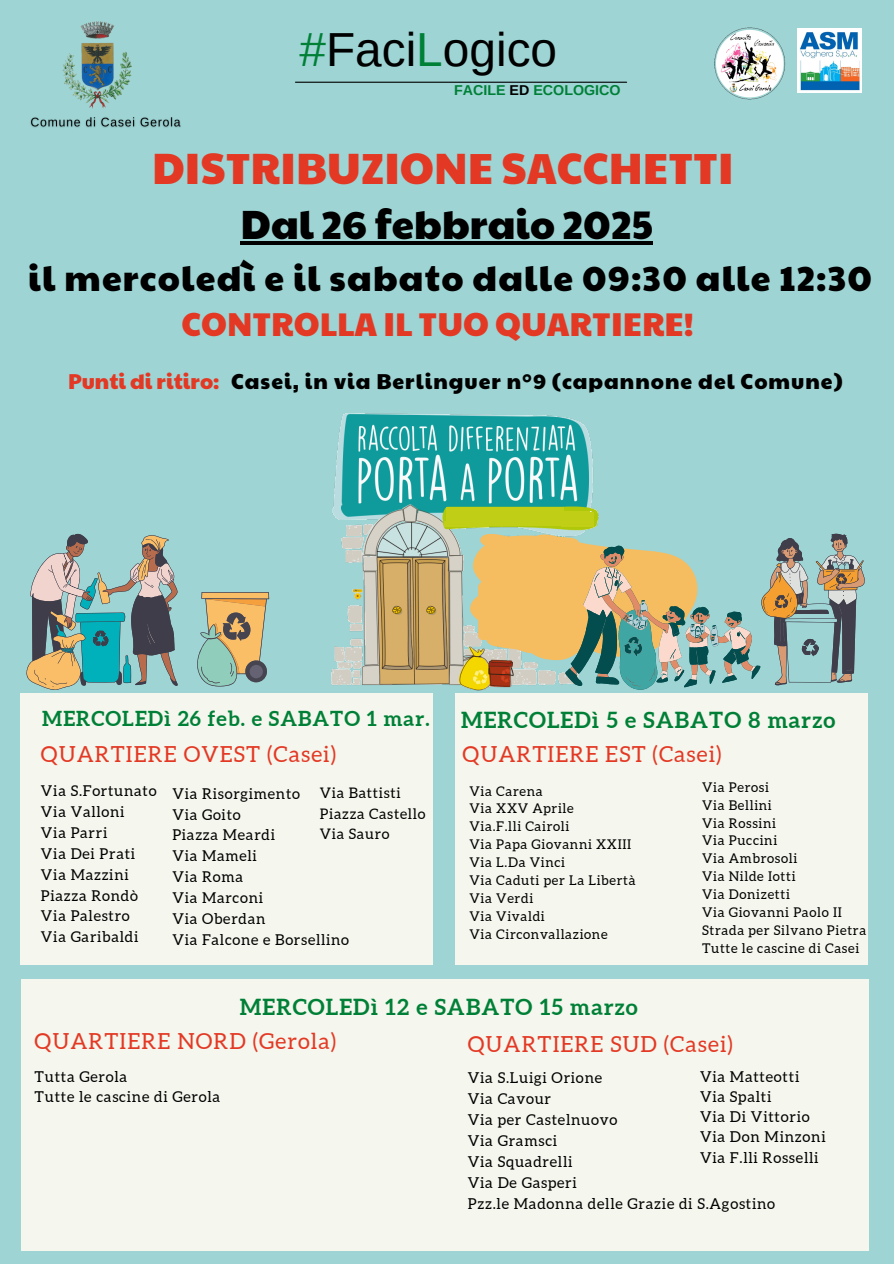
<style>
.page{position:relative;width:894px;height:1264px;background:#fff}
.page>*{position:absolute;margin:0;border:0;box-sizing:border-box;transform-origin:0 0}
.t1{font:47.7px "Arimo";color:#000}
.t2{font:42.9px "Paytone One";color:#e33924}
.t3{font:39.9px "Paytone One";color:#000}
.t4{font:35.4px "Paytone One";letter-spacing:.035em;color:#000}
.t5{font:32.4px "Paytone One";color:#e33924}
.t6{font:22.05px "Aleo";letter-spacing:.05em;color:#e33924}
.t7{font:700 22.05px "Aleo";letter-spacing:.05em;color:#008037}
.t8{font:21.15px "Paytone One";letter-spacing:.045em;color:#000}
.t9{font:21.15px "Paytone One";color:#e33924}
.t10{font:700 20.7px "Aleo";letter-spacing:.05em;color:#008037}
.t11{font:15px/21px "Aleo";letter-spacing:.05em;color:#000}
.t12{font:14.85px/20.9px "Aleo";letter-spacing:.05em;color:#000}
.t13{font:14.55px/20.4px "Aleo";letter-spacing:.05em;color:#000}
.t14{font:700 14.25px "Arimo";color:#008037}
.t15{font:13.35px "Aleo";letter-spacing:.05em;color:#000}
.s1{color:#008037}
.s2{color:#000}
</style>
<div class="page">
<div style="left:0;top:0;width:893px;height:1263px;background:#9ed4d4"></div>
<div style="left:21px;top:693px;width:412px;height:271px;background:#f5f6ed"></div>
<div style="left:455px;top:693px;width:412px;height:271px;background:#f5f6ed"></div>
<img style="left:331px;top:413px;width:262px;height:272px">
<div style="left:82px;top:979px;width:379px;height:271px;background:#f5f6ed"></div>
<div style="left:22px;top:979px;width:412px;height:271px;background:#f5f6ed"></div>
<div style="left:456px;top:979px;width:412px;height:271px;background:#f5f6ed"></div>
<svg style="left:457px;top:475px;width:188px;height:216px"></svg>
<hr style="left:295px;top:82px;width:331px;height:1px;background:#000">
<img style="left:63px;top:21px;width:68px;height:88px">
<svg style="left:197px;top:592px;width:72px;height:94px"></svg>
<div style="left:249px;top:665px;width:14px;height:13px;background:#646273;border-radius:50%"></div>
<svg style="left:26px;top:533px;width:152px;height:157px"></svg>
<div style="left:561px;top:511px;width:29px;height:15px;background:#c0ce16"></div>
<div style="left:446px;top:507px;width:39px;height:19px;background:#c0ce16"></div>
<div style="left:444px;top:521px;width:44px;height:6px;background:#c0ce16"></div>
<div style="left:485px;top:507px;width:39px;height:19px;background:#c0ce16"></div>
<div style="left:524px;top:507px;width:39px;height:19px;background:#c0ce16"></div>
<div style="left:575px;top:511px;width:18px;height:14px;background:#c0ce16"></div>
<svg style="left:461px;top:521px;width:403px;height:168px"></svg>
<hr style="left:240px;top:241px;width:413px;height:3px;background:#000">
<img style="left:30px;top:117px;width:151px;height:11px">
<img style="left:714px;top:27px;width:72px;height:73px">
<img style="left:797px;top:28px;width:64px;height:64px">
<p class="t1" style="left:299px;top:22px;width:259px"><span class="s1">#</span>Faci<span class="s1">L</span>ogico</p>
<p class="t14" style="left:454px;top:82px;width:168px">FACILE <span class="s2">ED</span> ECOLOGICO</p>
<h4 class="t2" style="left:152px;top:136px;width:583px">DISTRIBUZIONE SACCHETTI</h4>
<h4 class="t3" style="left:240px;top:194px;width:414px">Dal 26 febbraio 2025</h4>
<h4 class="t4" style="left:28px;top:251px;width:845px">il mercoledì e il sabato dalle 09:30 alle 12:30</h4>
<h4 class="t5" style="left:181px;top:299px;width:513px">CONTROLLA IL TUO QUARTIERE!</h4>
<p class="t9" style="left:68px;top:365px;width:153px">Punti di ritiro:</p>
<p class="t8" style="left:231px;top:365px;width:612px">Casei, in via Berlinguer n°9 (capannone del Comune)</p>
<p class="t10" style="left:42px;top:707px;width:389px">MERCOLEDì 26 feb. e SABATO 1 mar.</p>
<h3 class="t7" style="left:461px;top:707px;width:375px">MERCOLEDì 5 e SABATO 8 marzo</h3>
<p class="t6" style="left:41px;top:742px;width:296px">QUARTIERE OVEST (Casei)</p>
<p class="t6" style="left:462px;top:742px;width:260px">QUARTIERE EST (Casei)</p>
<p class="t12" style="left:41px;top:780px;width:117px">Via S.Fortunato<br>Via Valloni<br>Via Parri<br>Via Dei Prati<br>Via Mazzini<br>Piazza Rondò<br>Via Palestro<br>Via Garibaldi</p>
<p class="t12" style="left:172px;top:783px;width:178px">Via Risorgimento<br>Via Goito<br>Piazza Meardi<br>Via Mameli<br>Via Roma<br>Via Marconi<br>Via Oberdan<br>Via Falcone e Borsellino</p>
<p class="t15" style="left:702px;top:779px;width:68px">Via Perosi</p>
<p class="t15" style="left:702px;top:797px;width:71px">Via Bellini</p>
<p class="t15" style="left:702px;top:815px;width:75px">Via Rossini</p>
<p class="t15" style="left:702px;top:833px;width:77px">Via Puccini</p>
<p class="t15" style="left:702px;top:851px;width:97px">Via Ambrosoli</p>
<p class="t15" style="left:702px;top:868px;width:95px">Via Nilde Iotti</p>
<p class="t15" style="left:702px;top:886px;width:89px">Via Donizetti</p>
<p class="t15" style="left:702px;top:904px;width:141px">Via Giovanni Paolo II</p>
<p class="t15" style="left:702px;top:922px;width:165px">Strada per Silvano Pietra</p>
<h4 class="t15" style="left:702px;top:940px;width:158px">Tutte le cascine di Casei</h4>
<p class="t15" style="left:469px;top:783px;width:75px">Via Carena</p>
<p class="t15" style="left:469px;top:801px;width:106px">Via XXV Aprile</p>
<h2 class="t15" style="left:469px;top:819px;width:101px">Via.F.lli Cairoli</h2>
<h3 class="t15" style="left:469px;top:837px;width:163px">Via Papa Giovanni XXIII</h3>
<h4 class="t15" style="left:469px;top:854px;width:97px">Via L.Da Vinci</h4>
<h3 class="t15" style="left:469px;top:872px;width:167px">Via Caduti per La Libertà</h3>
<h2 class="t15" style="left:469px;top:890px;width:65px">Via Verdi</h2>
<p class="t15" style="left:469px;top:908px;width:77px">Via Vivaldi</p>
<p class="t15" style="left:469px;top:926px;width:139px">Via Circonvallazione</p>
<p class="t13" style="left:320px;top:783px;width:107px">Via Battisti<br>Piazza Castello<br>Via Sauro</p>
<p class="t7" style="left:240px;top:994px;width:399px">MERCOLEDì 12 e SABATO 15 marzo</p>
<p class="t6" style="left:35px;top:1029px;width:303px">QUARTIERE NORD (Gerola)</p>
<p class="t11" style="left:35px;top:1066px;width:187px;line-height:20.2px">Tutta Gerola<br>Tutte le cascine di Gerola</p>
<p class="t6" style="left:467px;top:1031px;width:266px">QUARTIERE SUD (Casei)</p>
<h1 class="t11" style="left:699px;top:1066px;width:127px;line-height:20.2px">Via Matteotti<br>Via Spalti<br>Via Di Vittorio<br>Via Don Minzoni<br>Via F.lli Rosselli</h1>
<p class="t11" style="left:467px;top:1066px;width:309px">Via S.Luigi Orione<br>Via Cavour<br>Via per Castelnuovo<br>Via Gramsci<br>Via Squadrelli<br>Via De Gasperi<br>Pzz.le Madonna delle Grazie di S.Agostino</p>
</div>
